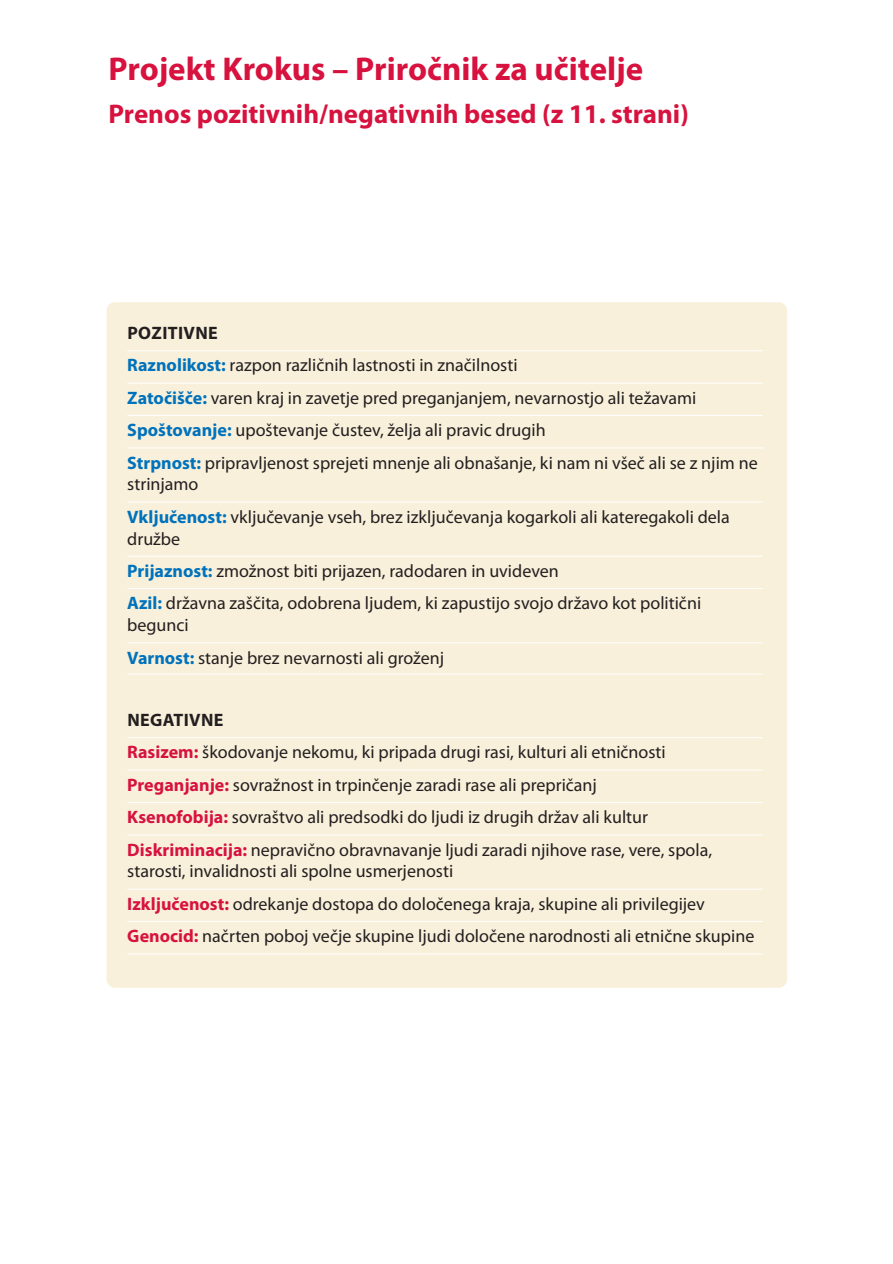
<style>
.page{position:relative;width:893px;height:1264px;background:#fff}
.page>*{position:absolute;margin:0;border:0;box-sizing:border-box;transform-origin:0 0}
.t1{font:700 33px "Myriad Pro";color:#d7123e}
.t2{font:700 27px "Myriad Pro";color:#d7123e}
.t3{font:18px/32.4px "Myriad Pro";color:#231f20}
.s1{font-weight:700}
.s2{font-weight:700;color:#0072bc}
.s3{font-weight:700;color:#d7123e}
</style>
<div class="page">
<div style="left:107px;top:302px;width:680px;height:685px;background:#f8f0da;border-radius:9px"></div>
<hr style="left:127px;top:350px;width:636px;height:1px;background:#fff">
<hr style="left:127px;top:382px;width:636px;height:1px;background:#fff">
<hr style="left:127px;top:415px;width:636px;height:1px;background:#fff">
<hr style="left:127px;top:447px;width:636px;height:1px;background:#fff">
<hr style="left:127px;top:501px;width:636px;height:1px;background:#fff">
<hr style="left:127px;top:555px;width:636px;height:1px;background:#fff">
<hr style="left:127px;top:588px;width:636px;height:1px;background:#fff">
<hr style="left:127px;top:642px;width:636px;height:1px;background:#fff">
<hr style="left:127px;top:673px;width:636px;height:1px;background:#fff">
<hr style="left:127px;top:737px;width:636px;height:1px;background:#fff">
<hr style="left:127px;top:769px;width:636px;height:1px;background:#fff">
<hr style="left:127px;top:802px;width:636px;height:1px;background:#fff">
<hr style="left:127px;top:834px;width:636px;height:1px;background:#fff">
<hr style="left:127px;top:888px;width:636px;height:1px;background:#fff">
<hr style="left:127px;top:921px;width:636px;height:1px;background:#fff">
<hr style="left:127px;top:953px;width:636px;height:1px;background:#fff">
<h1 class="t1" style="left:108px;top:56px;width:536px">Projekt Krokus – Priročnik za učitelje</h1>
<h2 class="t2" style="left:108px;top:104px;width:582px">Prenos pozitivnih/negativnih besed (z 11. strani)</h2>
<p class="t3" style="left:127px;top:318px;width:632px"><span class="s1">POZITIVNE<br></span><span class="s2">Raznolikost:</span> razpon različnih lastnosti in značilnosti<br><span class="s2">Zatočišče:</span> varen kraj in zavetje pred preganjanjem, nevarnostjo ali težavami <span class="s2">Spoštovanje:</span> upoštevanje čustev, želja ali pravic drugih<br><span class="s2">Strpnost:</span> pripravljenost sprejeti mnenje ali obnašanje, ki nam ni všeč ali se z njim ne</p>
<p class="t3" style="left:127px;top:469px;width:604px">strinjamo<br><span class="s2">Vključenost:</span> vključevanje vseh, brez izključevanja kogarkoli ali kateregakoli dela</p>
<p class="t3" style="left:127px;top:523px;width:575px">družbe<br><span class="s2">Prijaznost:</span> zmožnost biti prijazen, radodaren in uvideven<br><span class="s2">Azil:</span> državna zaščita, odobrena ljudem, ki zapustijo svojo državo kot politični</p>
<p class="t3" style="left:127px;top:610px;width:318px">begunci<br><span class="s2">Varnost:</span> stanje brez nevarnosti ali groženj</p>
<p class="t3" style="left:127px;top:705px;width:586px"><span class="s1">NEGATIVNE<br></span><span class="s3">Rasizem:</span> škodovanje nekomu, ki pripada drugi rasi, kulturi ali etničnosti <span class="s3">Preganjanje:</span> sovražnost in trpinčenje zaradi rase ali prepričanj<br><span class="s3">Ksenofobija:</span> sovraštvo ali predsodki do ljudi iz drugih držav ali kultur <span class="s3">Diskriminacija:</span> nepravično obravnavanje ljudi zaradi njihove rase, vere, spola,</p>
<p class="t3" style="left:127px;top:856px;width:628px">starosti, invalidnosti ali spolne usmerjenosti<br><span class="s3">Izključenost:</span> odrekanje dostopa do določenega kraja, skupine ali privilegijev<br><span class="s3">Genocid:</span> načrten poboj večje skupine ljudi določene narodnosti ali etnične skupine</p>
</div>
